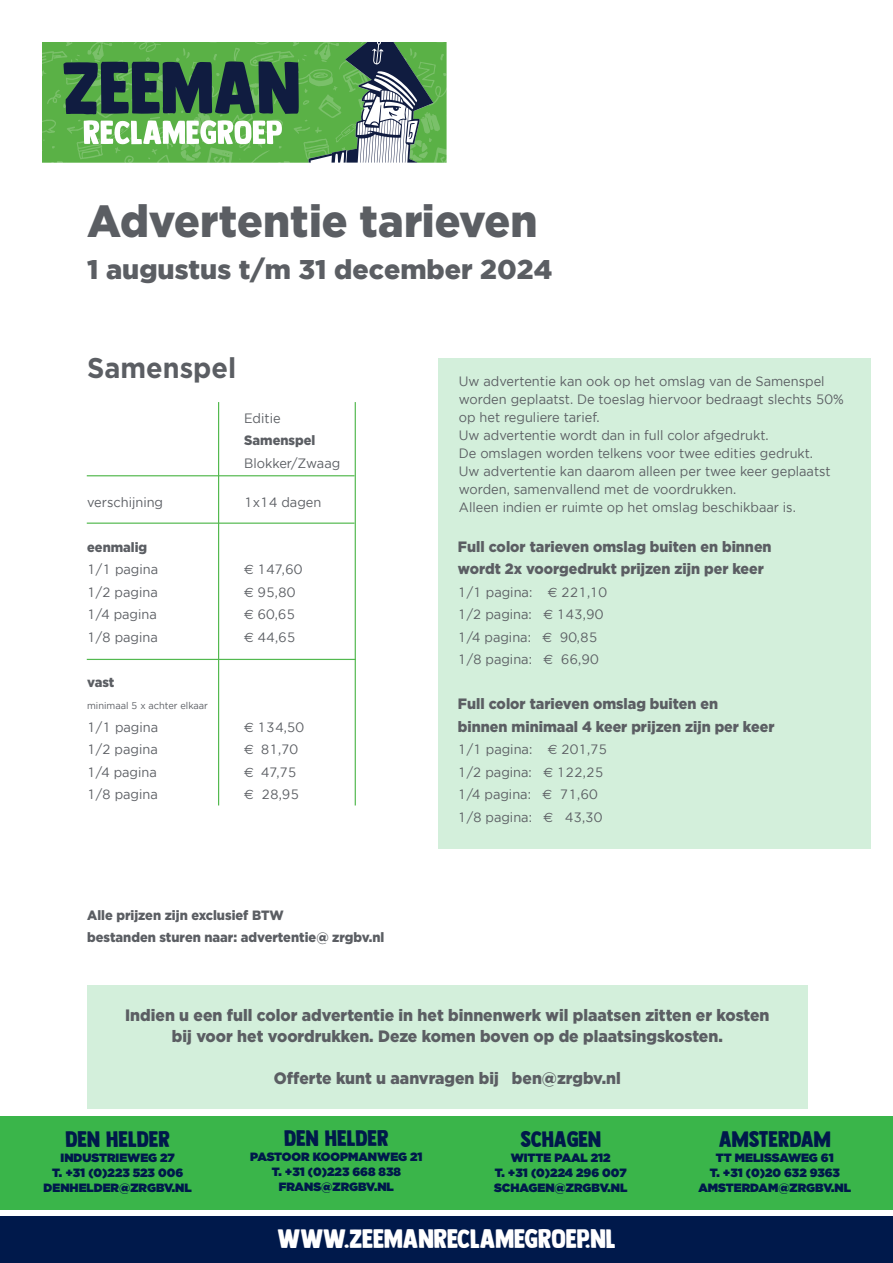
<style>
.page{position:relative;width:893px;height:1263px;background:#fff}
.page>*{position:absolute;margin:0;border:0;box-sizing:border-box;transform-origin:0 0}
.t1{font:900 45px "Gotham";color:#5b5e63;scale:.95 1}
.t2{font:700 28.5px "Gotham";color:#5b5e63;scale:.95 1}
.t3{font:900 27px "Gotham";color:#5b5e63}
.t4{font:26.7px "Longreach";color:#fff}
.t5{font:22.5px "Longreach";color:#00194b}
.t6{font:900 16.5px/21px "Gotham";color:#5b5e63;text-align:center;scale:.95 1}
.t7{font:900 15px/22.5px "Gotham";color:#5b5e63;scale:.95 1}
.t8{font:13.5px/18px "Gotham";color:#5b5e63;scale:.95 1}
.t9{font:900 13.5px/22.5px "Gotham";color:#5b5e63;scale:.95 1}
.t10{font:900 12px/15px "Gotham";color:#00194b;text-align:center}
.t11{font:9.75px "Gotham";color:#5b5e63;scale:.95 1}
.s1{font-family:"Euro Sans Std"}
</style>
<div class="page">
<div style="left:0;top:1213px;width:893px;height:50px;background:#00194b"></div>
<div style="left:0;top:1116px;width:893px;height:96px;background:#3ab54a"></div>
<div style="left:0;top:1210px;width:893px;height:5px;background:#fff"></div>
<svg style="left:43px;top:43px;width:404px;height:120px;background:#5f9660"></svg>
<div style="left:438px;top:358px;width:433px;height:490px;background:#d3efdb"></div>
<hr style="left:87px;top:475px;width:268px;height:1px;background:#53b94f">
<hr style="left:87px;top:522px;width:268px;height:2px;background:#53b94f">
<hr style="left:87px;top:659px;width:269px;height:1px;background:#53b94f">
<hr style="left:218px;top:402px;width:1px;height:403px;background:#53b94f">
<hr style="left:355px;top:402px;width:1px;height:403px;background:#53b94f">
<div style="left:87px;top:985px;width:721px;height:123px;background:#d3efdb"></div>
<h1 class="t1" style="left:87px;top:195px;width:476px">Advertentie tarieven</h1>
<h3 class="t3" style="left:87px;top:253px;width:467px">1 augustus t/m 31 december 2024</h3>
<h2 class="t2" style="left:87px;top:351px;width:159px">Samenspel</h2>
<p class="t8" style="left:244px;top:409px;width:40px">Editie</p>
<p class="t9" style="left:244px;top:429px;width:77px">Samenspel</p>
<p class="t8" style="left:244px;top:454px;width:103px">Blokker/Zwaag</p>
<p class="t8" style="left:87px;top:493px;width:81px">verschijning</p>
<p class="t8" style="left:244px;top:493px;width:83px">1x14 dagen</p>
<p class="t9" style="left:87px;top:535px;width:65px">eenmalig</p>
<p class="t8" style="left:87px;top:560px;width:76px">1/1 pagina</p>
<p class="t8" style="left:244px;top:560px;width:63px"><span class="s1">€</span> 147,60</p>
<p class="t8" style="left:87px;top:583px;width:76px">1/2 pagina</p>
<p class="t8" style="left:244px;top:583px;width:55px"><span class="s1">€</span> 95,80</p>
<p class="t8" style="left:87px;top:605px;width:75px">1/4 pagina</p>
<p class="t8" style="left:244px;top:605px;width:55px"><span class="s1">€</span> 60,65</p>
<p class="t8" style="left:87px;top:628px;width:76px">1/8 pagina</p>
<p class="t8" style="left:244px;top:628px;width:56px"><span class="s1">€</span> 44,65</p>
<p class="t9" style="left:87px;top:670px;width:30px">vast</p>
<p class="t11" style="left:87px;top:700px;width:129px">minimaal 5 x achter elkaar</p>
<p class="t8" style="left:87px;top:718px;width:76px">1/1 pagina</p>
<p class="t8" style="left:244px;top:718px;width:65px"><span class="s1">€</span> 134,50</p>
<p class="t8" style="left:87px;top:740px;width:76px">1/2 pagina</p>
<p class="t8" style="left:244px;top:740px;width:58px"><span class="s1">€</span> 81,70</p>
<p class="t8" style="left:87px;top:763px;width:75px">1/4 pagina</p>
<p class="t8" style="left:244px;top:763px;width:56px"><span class="s1">€</span> 47,75</p>
<p class="t8" style="left:87px;top:785px;width:76px">1/8 pagina</p>
<p class="t8" style="left:244px;top:785px;width:60px"><span class="s1">€</span> 28,95</p>
<p class="t9" style="left:87px;top:903px;width:314px">Alle prijzen zijn exclusief BTW<br>bestanden sturen naar: advertentie@ zrgbv.nl</p>
<p class="t8" style="left:459px;top:372px;width:407px">Uw advertentie kan ook op het omslag van de Samenspel worden geplaatst. De toeslag hiervoor bedraagt slechts 50% op het reguliere tarief.<br>Uw advertentie wordt dan in full color afgedrukt.<br>De omslagen worden telkens voor twee edities gedrukt.<br>Uw advertentie kan daarom alleen per twee keer geplaatst worden, samenvallend met de voordrukken.<br>Alleen indien er ruimte op het omslag beschikbaar is.</p>
<p class="t7" style="left:458px;top:535px;width:332px">Full color tarieven omslag buiten en binnen wordt 2x voorgedrukt prijzen zijn per keer</p>
<p class="t8" style="left:458px;top:581px;width:158px;line-height:22.5px">1/1 pagina: <span class="s1">€</span> 221,10<br>1/2 pagina: <span class="s1">€</span> 143,90<br>1/4 pagina: <span class="s1">€</span> 90,85<br>1/8 pagina: <span class="s1">€</span> 66,90</p>
<p class="t7" style="left:458px;top:692px;width:335px">Full color tarieven omslag buiten en<br>binnen minimaal 4 keer prijzen zijn per keer</p>
<p class="t8" style="left:458px;top:738px;width:158px;line-height:22.5px">1/1 pagina: <span class="s1">€</span> 201,75<br>1/2 pagina: <span class="s1">€</span> 122,25<br>1/4 pagina: <span class="s1">€</span> 71,60<br>1/8 pagina: <span class="s1">€</span> 43,30</p>
<p class="t6" style="left:125px;top:1004px;width:680px">Indien u een full color advertentie in het binnenwerk wil plaatsen zitten er kosten bij voor het voordrukken. Deze komen boven op de plaatsingskosten.</p>
<p class="t6" style="left:274px;top:1067px;width:367px">Offerte kunt u aanvragen bij ben@zrgbv.nl</p>
<h3 class="t5" style="left:66px;top:1126px;width:106px">DEN HELDER</h3>
<p class="t10" style="left:44px;top:1150px;width:150px">INDUSTRIEWEG 27<br>T. +31 (0)223 523 006<br>DENHELDER@ZRGBV.NL</p>
<h3 class="t5" style="left:284px;top:1125px;width:106px">DEN HELDER</h3>
<p class="t10" style="left:250px;top:1149px;width:174px">PASTOOR KOOPMANWEG 21<br>T. +31 (0)223 668 838<br>FRANS@ZRGBV.NL</p>
<h3 class="t5" style="left:520px;top:1126px;width:71px">SCHAGEN</h3>
<p class="t10" style="left:494px;top:1150px;width:135px">WITTE PAAL 212<br>T. +31 (0)224 296 007<br>SCHAGEN@ZRGBV.NL</p>
<h3 class="t4" style="left:277px;top:1222px;width:340px">WWW.ZEEMANRECLAMEGROEP.NL</h3>
<h3 class="t5" style="left:719px;top:1126px;width:113px">AMSTERDAM</h3>
<p class="t10" style="left:698px;top:1150px;width:154px">TT MELISSAWEG 61<br>T. +31 (0)20 632 9363<br>AMSTERDAM@ZRGBV.NL</p>
</div>
